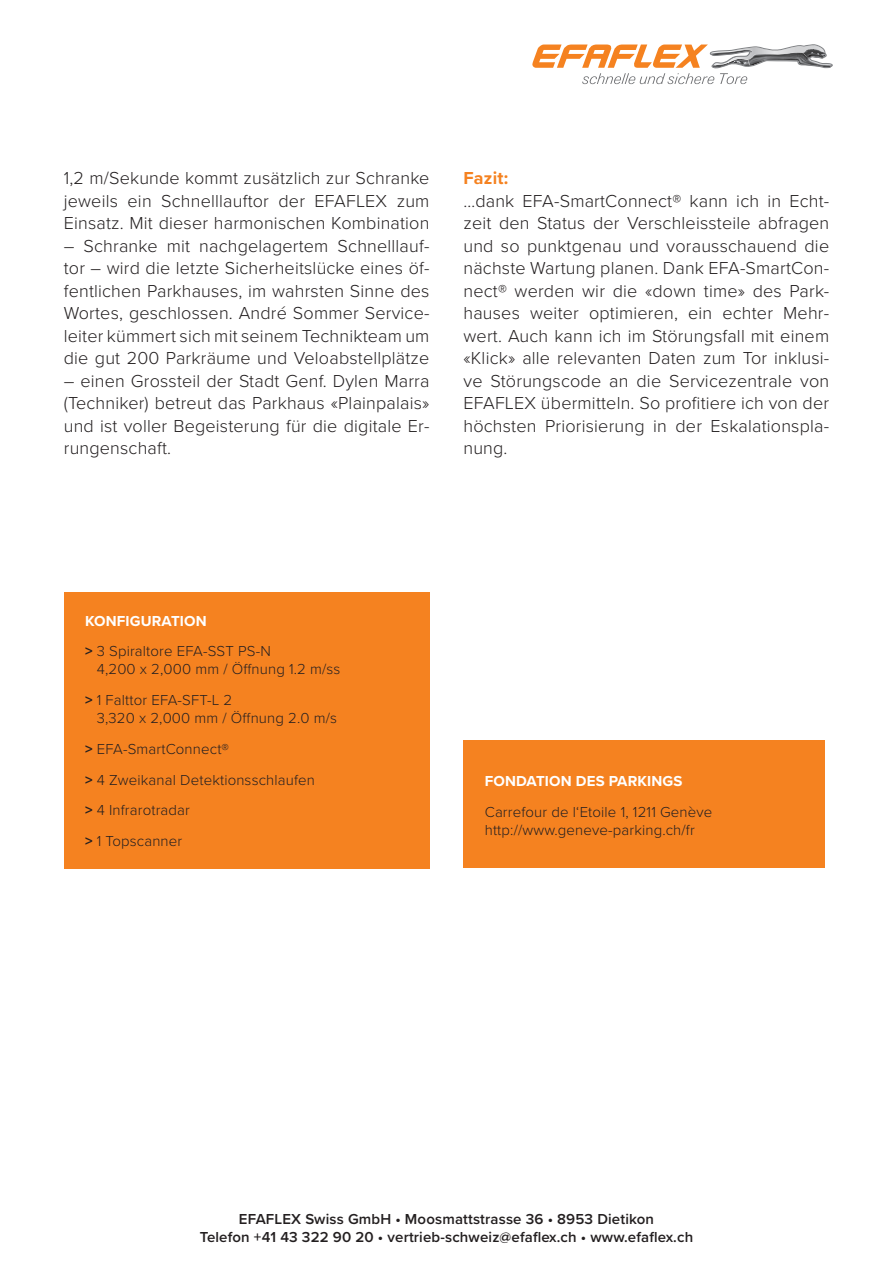
<style>
.page{position:relative;width:893px;height:1263px;background:#fff}
.page>*{position:absolute;margin:0;border:0;box-sizing:border-box;transform-origin:0 0}
.t1{font:300 18px/22.5px "Proxima Nova";letter-spacing:.01em;color:#231f20;text-align:justify}
.t2{font:700 18px "Proxima Nova";letter-spacing:.01em;color:#f58220}
.t3{font:300 15px/30.8px "Proxima Nova";letter-spacing:.01em;color:#231f20}
.t4{font:600 15px/18px "Proxima Nova";letter-spacing:.01em;color:#231f20;text-align:center}
.t5{font:700 15px "Proxima Nova";letter-spacing:.01em;color:#fff}
.s1{font-weight:700;color:#fff}
.s2{font-weight:700}
</style>
<div class="page">
<div style="left:463px;top:741px;width:362px;height:127px;background:#f58220"></div>
<div style="left:64px;top:592px;width:365px;height:276px;background:#f58220"></div>
<svg style="left:532px;top:45px;width:301px;height:39px"></svg>
<p class="t1" style="left:64px;top:168px;width:367px">1,2 m/Sekunde kommt zusätzlich zur Schranke jeweils ein Schnelllauftor der EFAFLEX zum Einsatz. Mit dieser harmonischen Kombination</p>
<p class="t1" style="left:64px;top:235px;width:367px">– Schranke mit nachgelagertem Schnelllauf&shy;tor – wird die letzte Sicherheitslücke eines öf&shy;fentlichen Parkhauses, im wahrsten Sinne des Wortes, geschlossen. André Sommer Service&shy;leiter kümmert sich mit seinem Technikteam um die gut 200 Parkräume und Veloabstellplätze</p>
<p class="t1" style="left:64px;top:370px;width:367px">– einen Grossteil der Stadt Genf. Dylen Marra (Techniker) betreut das Parkhaus «Plainpalais» und ist voller Begeisterung für die digitale Er&shy;rungenschaft.</p>
<p class="t2" style="left:463px;top:169px;width:46px">Fazit:</p>
<p class="t1" style="left:463px;top:190px;width:367px">…dank EFA-SmartConnect® kann ich in Echt&shy;zeit den Status der Verschleissteile abfragen und so punktgenau und vorausschauend die nächste Wartung planen. Dank EFA-SmartCon&shy;nect® werden wir die «down time» des Park&shy;hauses weiter optimieren, ein echter Mehr&shy;wert. Auch kann ich im Störungsfall mit einem «Klick» alle relevanten Daten zum Tor inklusi&shy;ve Störungscode an die Servicezentrale von EFAFLEX übermitteln. So profitiere ich von der höchsten Priorisierung in der Eskalationspla&shy;nung.</p>
<p class="t3" style="left:85px;top:606px;width:187px"><span class="s1">KONFIGURATION<br></span><span class="s2">&gt;</span> 3 Spiraltore EFA-SST PS-N</p>
<p class="t3" style="left:85px;top:654px;width:257px;text-indent:12px">4,200 x 2,000 mm / Öffnung 1.2 m/ss <span class="s2">&gt;</span> 1 Falttor EFA-SFT-L 2</p>
<p class="t3" style="left:85px;top:703px;width:253px;text-indent:12px">3,320 x 2,000 mm / Öffnung 2.0 m/s <span class="s2">&gt;</span> EFA-SmartConnect®<br><span class="s2">&gt;</span> 4 Zweikanal Detektionsschlaufen<br><span class="s2">&gt;</span> 4 Infrarotradar<br><span class="s2">&gt;</span> 1 Topscanner</p>
<p class="t5" style="left:485px;top:773px;width:199px">FONDATION DES PARKINGS</p>
<p class="t3" style="left:485px;top:803px;width:229px;line-height:18px">Carrefour de l‘Etoile 1, 1211 Genève http://www.geneve-parking.ch/fr</p>
<p class="t4" style="left:200px;top:1210px;width:495px">EFAFLEX Swiss GmbH • Moosmattstrasse 36 • 8953 Dietikon<br>Telefon +41 43 322 90 20 • vertrieb-schweiz@efaflex.ch • www.efaflex.ch</p>
</div>
